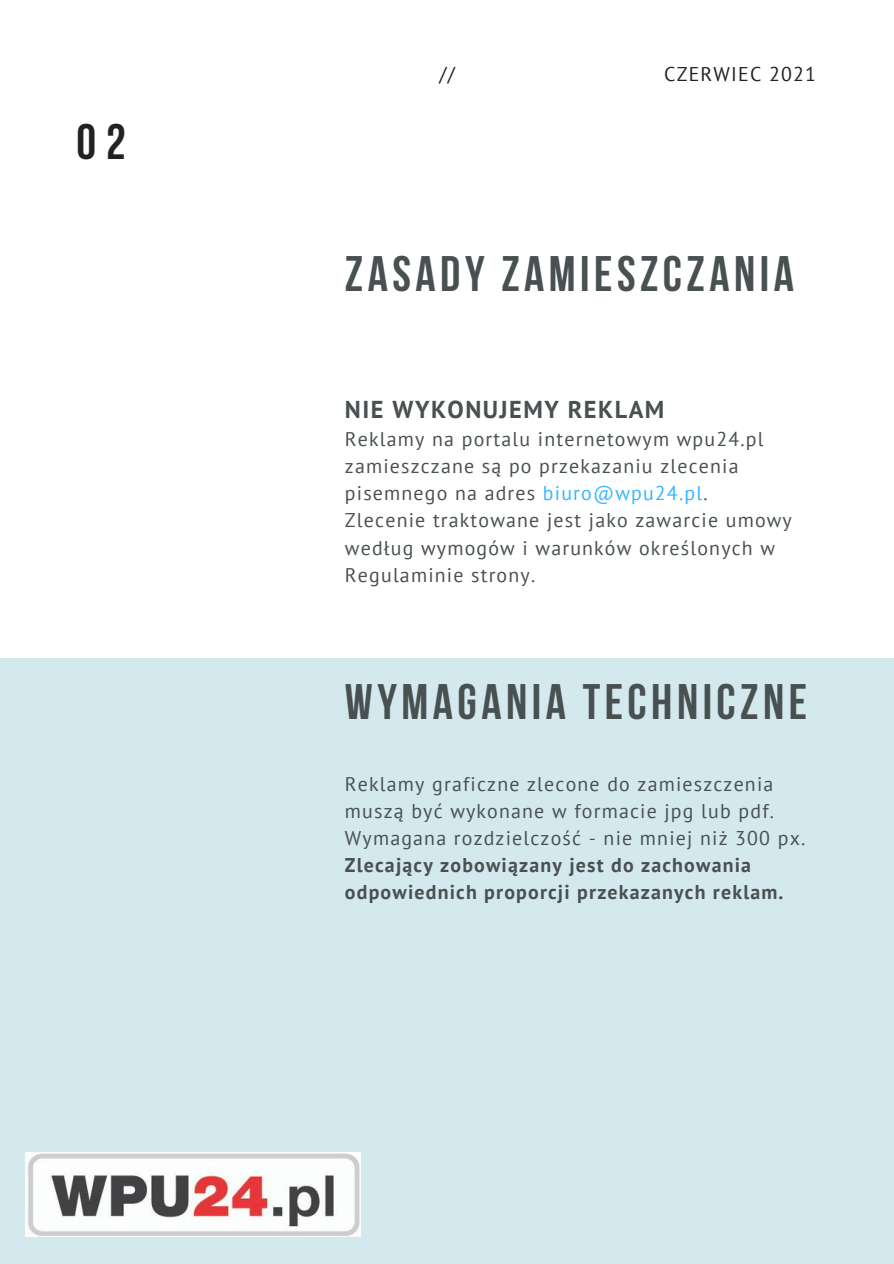
<style>
.page{position:relative;width:894px;height:1264px;background:#fff}
.page>*{position:absolute;margin:0;border:0;box-sizing:border-box;transform-origin:0 0}
.t1{font:700 49.65px "Bebas Neue";letter-spacing:.09em;color:#495052}
.t2{font:700 49.65px "Bebas Neue";color:#222}
.t3{font:700 24.3px "PT Sans";letter-spacing:.06em;color:#495052}
.t4{font:19.8px/27px "PT Sans";letter-spacing:.06em;color:#495052}
.t5{font:700 19.8px/27px "PT Sans";letter-spacing:.06em;color:#495052}
.t6{font:19.8px "PT Sans";letter-spacing:.06em;color:#222}
.s1{color:#38b6ff}
</style>
<div class="page">
<div style="left:0;top:658px;width:893px;height:605px;background:#d3e9ee"></div>
<img style="left:26px;top:1152px;width:334px;height:84px">
<h1 class="t2" style="left:77px;top:122px;width:51px">02</h1>
<p class="t6" style="left:439px;top:61px;width:17px">//</p>
<p class="t6" style="left:664px;top:61px;width:153px">CZERWIEC 2021</p>
<h1 class="t1" style="left:345px;top:254px;width:450px">ZASADY ZAMIESZCZANIA</h1>
<p class="t3" style="left:345px;top:393px;width:321px">NIE WYKONUJEMY REKLAM</p>
<p class="t4" style="left:345px;top:425px;width:448px">Reklamy na portalu internetowym wpu24.pl zamieszczane są po przekazaniu zlecenia pisemnego na adres <span class="s1">biuro@wpu24.pl</span>.<br>Zlecenie traktowane jest jako zawarcie umowy według wymogów i warunków określonych w Regulaminie strony.</p>
<h1 class="t1" style="left:345px;top:681px;width:463px">WYMAGANIA TECHNICZNE</h1>
<p class="t4" style="left:345px;top:770px;width:462px">Reklamy graficzne zlecone do zamieszczenia muszą być wykonane w formacie jpg lub pdf.<br>Wymagana rozdzielczość - nie mniej niż 300 px.</p>
<p class="t5" style="left:345px;top:851px;width:440px">Zlecający zobowiązany jest do zachowania odpowiednich proporcji przekazanych reklam.</p>
</div>
